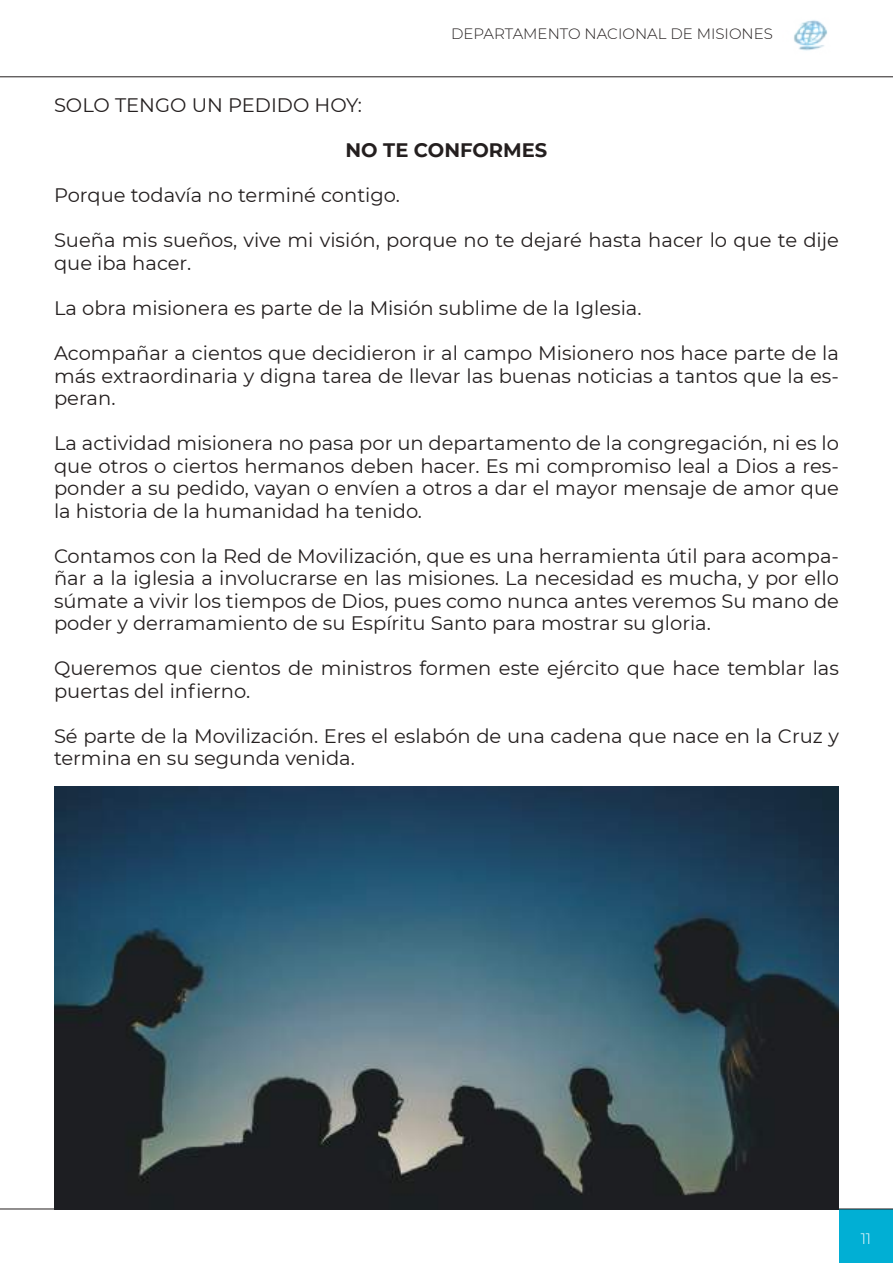
<style>
.page{position:relative;width:893px;height:1263px;background:#fff}
.page>*{position:absolute;margin:0;border:0;box-sizing:border-box;transform-origin:0 0}
.t1{font:19.5px/22.5px "Montserrat";color:#241f1f}
.t2{font:700 19.5px "Montserrat";color:#241f1f}
.t3{font:300 15px "Montserrat";color:#241f1f}
.t4{font:300 15px "Montserrat";color:#fff}
</style>
<div class="page">
<div style="left:839px;top:1210px;width:54px;height:53px;background:#01afd4"></div>
<hr style="left:0;top:1208px;width:893px;height:1px;background:#241f1f">
<hr style="left:0;top:76px;width:893px;height:1px;background:#241f1f">
<img style="left:794px;top:20px;width:34px;height:31px">
<img style="left:54px;top:787px;width:785px;height:423px">
<p class="t3" style="left:451px;top:24px;width:323px">DEPARTAMENTO NACIONAL DE MISIONES</p>
<p class="t1" style="left:54px;top:94px;width:309px">SOLO TENGO UN PEDIDO HOY:</p>
<p class="t2" style="left:346px;top:136px;width:203px">NO TE CONFORMES</p>
<p class="t1" style="left:54px;top:184px;width:347px">Porque todavía no terminé contigo.</p>
<p class="t1" style="left:54px;top:229px;width:786px">Sueña mis sueños, vive mi visión, porque no te dejaré hasta hacer lo que te dije que iba hacer.</p>
<p class="t1" style="left:54px;top:296px;width:589px">La obra misionera es parte de la Misión sublime de la Iglesia.</p>
<p class="t1" style="left:54px;top:341px;width:786px;text-align:justify">Acompañar a cientos que decidieron ir al campo Misionero nos hace parte de la más extraordinaria y digna tarea de llevar las buenas noticias a tantos que la es&shy;peran.</p>
<p class="t1" style="left:54px;top:431px;width:787px;text-align:justify">La actividad misionera no pasa por un departamento de la congregación, ni es lo que otros o ciertos hermanos deben hacer. Es mi compromiso leal a Dios a res&shy;ponder a su pedido, vayan o envíen a otros a dar el mayor mensaje de amor que la historia de la humanidad ha tenido.</p>
<p class="t1" style="left:54px;top:544px;width:786px;text-align:justify">Contamos con la Red de Movilización, que es una herramienta útil para acompa&shy;ñar a la iglesia a involucrarse en las misiones. La necesidad es mucha, y por ello súmate a vivir los tiempos de Dios, pues como nunca antes veremos Su mano de poder y derramamiento de su Espíritu Santo para mostrar su gloria.</p>
<p class="t1" style="left:54px;top:656px;width:786px">Queremos que cientos de ministros formen este ejército que hace temblar las puertas del infierno.</p>
<p class="t1" style="left:54px;top:724px;width:787px">Sé parte de la Movilización. Eres el eslabón de una cadena que nace en la Cruz y termina en su segunda venida.</p>
<p class="t4" style="left:861px;top:1228px;width:12px">11</p>
</div>
